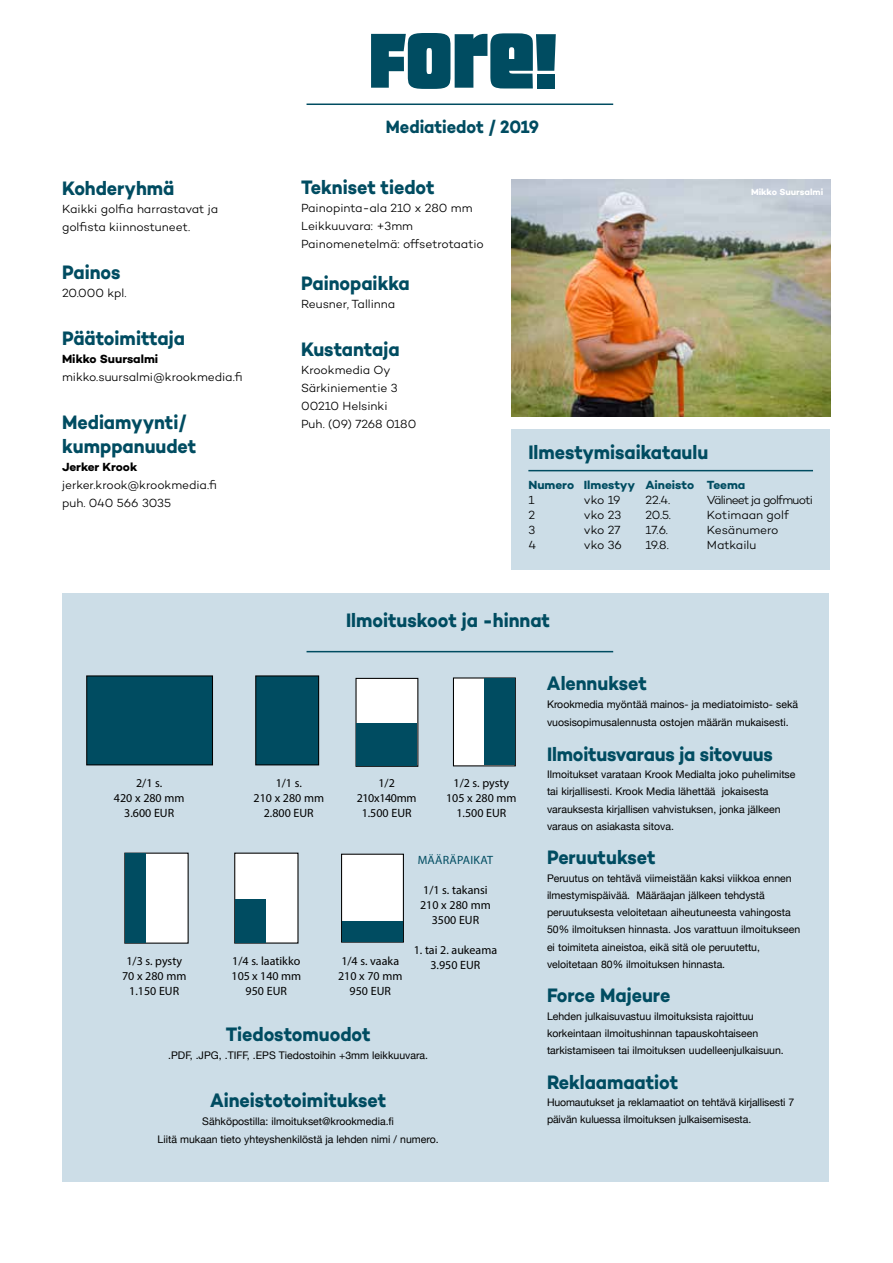
<style>
.page{position:relative;width:893px;height:1263px;background:#fff}
.page>*{position:absolute;margin:0;border:0;box-sizing:border-box;transform-origin:0 0}
.t1{font:700 19.8px/24px "Campton";color:#004c61;scale:.91 1}
.t2{font:700 18.15px "Campton";color:#004c61;scale:.91 1}
.t3{font:300 12px/18px "Campton";letter-spacing:-.005em;color:#000}
.t4{font:12px/15px "Myriad Pro";color:#000;text-align:center}
.t5{font:700 12px "Campton";letter-spacing:-.005em;color:#004c61}
.t6{font:700 12px "Campton";letter-spacing:-.005em;color:#000}
.t7{font:12px/15px "Myriad Pro";letter-spacing:-.035em;color:#000;text-align:center}
.t8{font:300 12px "Campton";letter-spacing:-.06em;color:#000}
.t9{font:12px "Myriad Pro";letter-spacing:.02em;color:#004c61}
.t10{font:10.5px/17.2px "Helvetica Neue";color:#000}
.t11{font:700 9px "Campton";color:#fff}
</style>
<div class="page">
<img style="left:511px;top:179px;width:320px;height:237px">
<div style="left:511px;top:429px;width:318px;height:141px;background:#ccdde7"></div>
<svg style="left:371px;top:33px;width:185px;height:56px"></svg>
<hr style="left:307px;top:103px;width:306px;height:2px;background:#004c61">
<hr style="left:528px;top:470px;width:285px;height:1px;background:#004c61">
<div style="left:63px;top:594px;width:766px;height:588px;background:#ccdde7"></div>
<div style="left:87px;top:676px;width:125px;height:89px;background:#004c61"></div>
<div style="left:86px;top:675px;width:127px;height:90px;border:1px solid #000"></div>
<div style="left:256px;top:676px;width:63px;height:89px;background:#004c61"></div>
<div style="left:255px;top:675px;width:64px;height:90px;border:1px solid #000"></div>
<div style="left:356px;top:678px;width:62px;height:88px;background:#fff"></div>
<div style="left:355px;top:678px;width:63px;height:89px;border:1px solid #000"></div>
<div style="left:357px;top:723px;width:60px;height:43px;background:#004c61"></div>
<div style="left:453px;top:678px;width:62px;height:88px;background:#fff"></div>
<div style="left:453px;top:677px;width:63px;height:89px;border:1px solid #000"></div>
<div style="left:484px;top:679px;width:31px;height:86px;background:#004c61"></div>
<div style="left:235px;top:853px;width:63px;height:90px;background:#fff"></div>
<div style="left:234px;top:853px;width:65px;height:90px;border:1px solid #000"></div>
<div style="left:235px;top:899px;width:31px;height:43px;background:#004c61"></div>
<div style="left:342px;top:854px;width:61px;height:88px;background:#fff"></div>
<div style="left:341px;top:854px;width:63px;height:89px;border:1px solid #000"></div>
<div style="left:342px;top:921px;width:61px;height:20px;background:#004c61"></div>
<div style="left:125px;top:853px;width:63px;height:90px;background:#fff"></div>
<div style="left:125px;top:854px;width:21px;height:89px;background:#004c61"></div>
<hr style="left:307px;top:651px;width:306px;height:1px;background:#004c61">
<h1 class="t1" style="left:62px;top:176px;width:125px">Kohderyhmä</h1>
<p class="t3" style="left:62px;top:200px;width:158px">Kaikki golfia harrastavat ja golfista kiinnostuneet.</p>
<h1 class="t1" style="left:62px;top:260px;width:66px">Painos</h1>
<p class="t3" style="left:62px;top:284px;width:66px">20.000 kpl.</p>
<h1 class="t1" style="left:62px;top:326px;width:136px">Päätoimittaja</h1>
<p class="t6" style="left:62px;top:352px;width:98px">Mikko Suursalmi</p>
<p class="t3" style="left:62px;top:368px;width:182px">mikko.suursalmi@krookmedia.fi</p>
<h1 class="t1" style="left:62px;top:410px;width:149px">Mediamyynti/ kumppanuudet</h1>
<p class="t6" style="left:62px;top:460px;width:77px">Jerker Krook</p>
<p class="t3" style="left:62px;top:476px;width:157px">jerker.krook@krookmedia.fi puh. 040 566 3035</p>
<h2 class="t2" style="left:386px;top:115px;width:170px">Mediatiedot / 2019</h2>
<h1 class="t1" style="left:301px;top:175px;width:148px">Tekniset tiedot</h1>
<p class="t3" style="left:301px;top:198px;width:184px">Painopinta-ala 210 x 280 mm<br>Leikkuuvara: +3mm<br>Painomenetelmä: offsetrotaatio</p>
<h1 class="t1" style="left:301px;top:271px;width:121px">Painopaikka</h1>
<p class="t3" style="left:301px;top:294px;width:96px">Reusner, Tallinna</p>
<h1 class="t1" style="left:301px;top:337px;width:110px">Kustantaja</h1>
<p class="t3" style="left:301px;top:360px;width:117px">Krookmedia Oy<br>Särkiniementie 3<br>00210 Helsinki<br>Puh. (09) 7268 0180</p>
<p class="t11" style="left:751px;top:186px;width:74px">Mikko Suursalmi</p>
<h1 class="t1" style="left:528px;top:440px;width:199px">Ilmestymisaikataulu</h1>
<p class="t5" style="left:528px;top:477px;width:219px">Numero Ilmestyy Aineisto Teema</p>
<p class="t3" style="left:528px;top:491px;width:8px">1</p>
<p class="t3" style="left:584px;top:491px;width:38px">vko 19</p>
<p class="t3" style="left:645px;top:491px;width:26px">22.4.</p>
<p class="t8" style="left:707px;top:492px;width:108px">Välineet ja golfmuoti</p>
<p class="t3" style="left:528px;top:506px;width:8px">2</p>
<p class="t3" style="left:584px;top:506px;width:39px">vko 23</p>
<p class="t3" style="left:645px;top:506px;width:27px">20.5.</p>
<p class="t3" style="left:707px;top:506px;width:83px">Kotimaan golf</p>
<p class="t3" style="left:528px;top:521px;width:8px">3</p>
<p class="t3" style="left:584px;top:521px;width:38px">vko 27</p>
<p class="t3" style="left:645px;top:521px;width:24px">17.6.</p>
<p class="t3" style="left:707px;top:521px;width:73px">Kesänumero</p>
<p class="t3" style="left:528px;top:536px;width:9px">4</p>
<p class="t3" style="left:584px;top:536px;width:40px">vko 36</p>
<p class="t3" style="left:645px;top:536px;width:25px">19.8.</p>
<p class="t3" style="left:707px;top:536px;width:51px">Matkailu</p>
<h1 class="t1" style="left:346px;top:608px;width:226px">Ilmoituskoot ja -hinnat</h1>
<p class="t4" style="left:114px;top:776px;width:72px">2/1 s.<br>420 x 280 mm<br>3.600 EUR</p>
<p class="t4" style="left:254px;top:776px;width:72px">1/1 s.<br>210 x 280 mm<br>2.800 EUR</p>
<p class="t7" style="left:357px;top:776px;width:61px">1/2<br>210 x 140 mm<br>1.500 EUR</p>
<p class="t4" style="left:446px;top:776px;width:72px">1/2 s. pysty<br>105 x 280 mm<br>1.500 EUR</p>
<p class="t4" style="left:122px;top:953px;width:66px">1/3 s. pysty<br>70 x 280 mm<br>1.150 EUR</p>
<p class="t4" style="left:232px;top:953px;width:71px">1/4 s. laatikko<br>105 x 140 mm<br>950 EUR</p>
<p class="t4" style="left:338px;top:953px;width:66px">1/4 s. vaaka<br>210 x 70 mm<br>950 EUR</p>
<p class="t9" style="left:418px;top:852px;width:77px">MÄÄRÄPAIKAT</p>
<p class="t4" style="left:420px;top:882px;width:72px">1/1 s. takansi<br>210 x 280 mm<br>3500 EUR</p>
<p class="t4" style="left:414px;top:942px;width:85px">1. tai 2. aukeama<br>3.950 EUR</p>
<h1 class="t1" style="left:226px;top:1022px;width:161px">Tiedostomuodot</h1>
<p class="t10" style="left:168px;top:1047px;width:261px">.PDF, .JPG, .TIFF, .EPS Tiedostoihin +3mm leikkuuvara.</p>
<h1 class="t1" style="left:210px;top:1088px;width:195px">Aineistotoimitukset</h1>
<p class="t10" style="left:158px;top:1113px;width:283px;line-height:18px;text-align:center">Sähköpostilla: ilmoitukset@krookmedia.fi<br>Liitä mukaan tieto yhteyshenkilöstä ja lehden nimi / numero.</p>
<h1 class="t1" style="left:547px;top:671px;width:111px">Alennukset</h1>
<p class="t10" style="left:547px;top:696px;width:253px;line-height:18px">Krookmedia myöntää mainos- ja mediatoimisto- sekä vuosisopimusalennusta ostojen määrän mukaisesti.</p>
<h1 class="t1" style="left:547px;top:742px;width:250px">Ilmoitusvaraus ja sitovuus</h1>
<p class="t10" style="left:547px;top:766px;width:250px">Ilmoitukset varataan Krook Medialta joko puhelimitse tai kirjallisesti. Krook Media lähettää jokaisesta varauksesta kirjallisen vahvistuksen, jonka jälkeen varaus on asiakasta sitova.</p>
<h1 class="t1" style="left:547px;top:845px;width:121px">Peruutukset</h1>
<p class="t10" style="left:547px;top:870px;width:255px">Peruutus on tehtävä viimeistään kaksi viikkoa ennen ilmestymispäivää. Määräajan jälkeen tehdystä peruutuksesta veloitetaan aiheutuneesta vahingosta 50% ilmoituksen hinnasta. Jos varattuun ilmoitukseen ei toimiteta aineistoa, eikä sitä ole peruutettu, veloitetaan 80% ilmoituksen hinnasta.</p>
<h1 class="t1" style="left:547px;top:983px;width:137px">Force Majeure</h1>
<p class="t10" style="left:547px;top:1008px;width:238px">Lehden julkaisuvastuu ilmoituksista rajoittuu korkeintaan ilmoitushinnan tapauskohtaiseen tarkistamiseen tai ilmoituksen uudelleenjulkaisuun.</p>
<h1 class="t1" style="left:547px;top:1069px;width:146px">Reklaamaatiot</h1>
<p class="t10" style="left:547px;top:1094px;width:249px">Huomautukset ja reklamaatiot on tehtävä kirjallisesti 7 päivän kuluessa ilmoituksen julkaisemisesta.</p>
</div>
